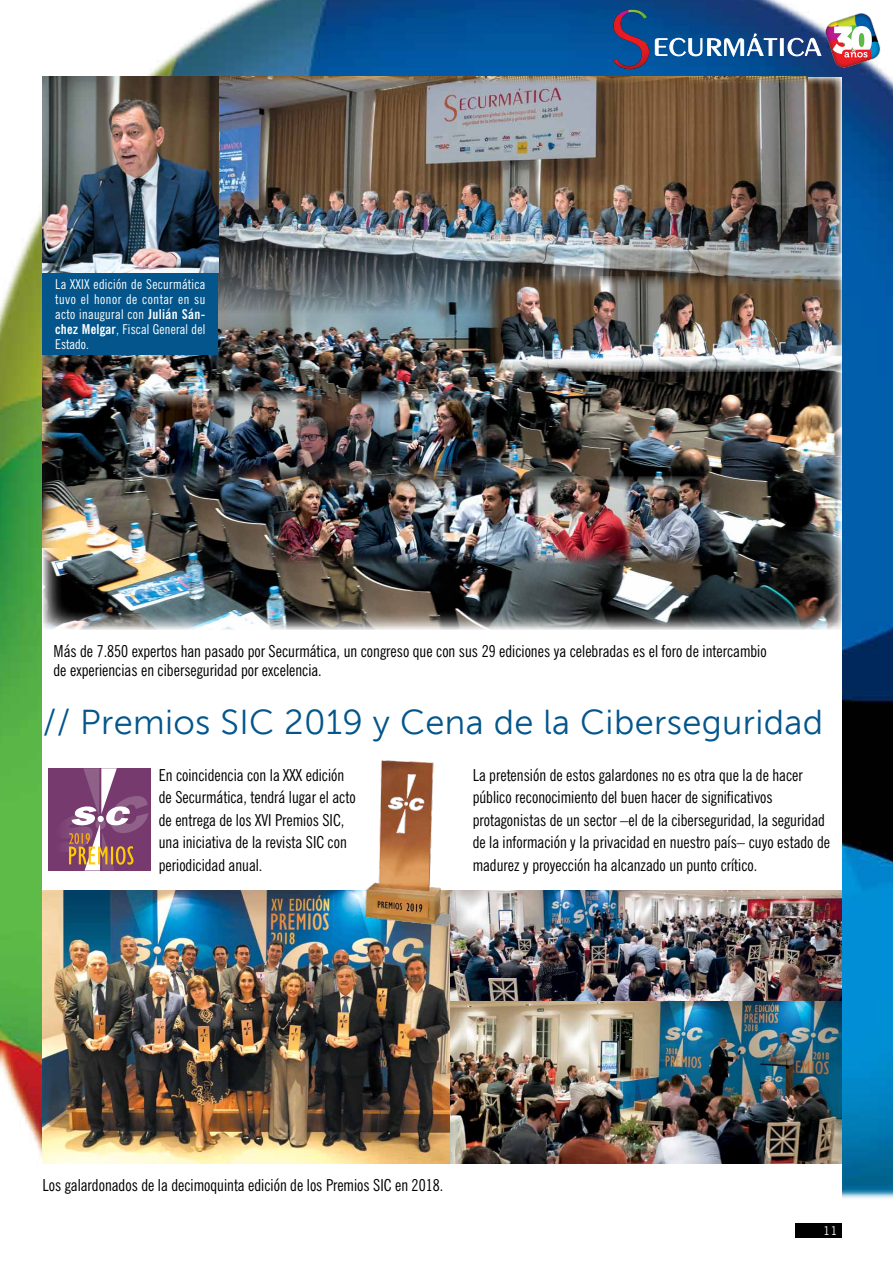
<style>
.page{position:relative;width:893px;height:1263px;background:#fff}
.page>*{position:absolute;margin:0;border:0;box-sizing:border-box;transform-origin:0 0}
.t1{font:34.5px "Museo Sans For Dell";letter-spacing:.01em;color:#03558b}
.t2{font:condensed 16.5px/22.5px "News Gothic BT";color:#000}
.t3{font:condensed 13.5px/15px "News Gothic BT";letter-spacing:.025em;color:#fff;text-align:justify}
.t4{font:12px "News Gothic BT";color:#fff}
.s1{font-weight:700}
</style>
<div class="page">
<img style="left:0;top:0;width:893px;height:1224px">
<svg style="left:655px;top:34px;width:166px;height:23px"></svg>
<img style="left:613px;top:10px;width:36px;height:59px">
<img style="left:823px;top:12px;width:59px;height:57px">
<svg style="left:833px;top:26px;width:39px;height:31px"></svg>
<div style="left:795px;top:1224px;width:47px;height:14px;background:#000"></div>
<div style="left:43px;top:77px;width:799px;height:1126px;background:#fff"></div>
<img style="left:43px;top:315px;width:799px;height:314px">
<img style="left:218px;top:77px;width:624px;height:238px">
<div style="left:43px;top:272px;width:175px;height:83px;background:#03558b"></div>
<img style="left:43px;top:77px;width:175px;height:195px">
<img style="left:43px;top:890px;width:407px;height:273px">
<img style="left:268px;top:476px;width:443px;height:87px">
<img style="left:490px;top:276px;width:352px;height:96px">
<img style="left:127px;top:391px;width:360px;height:89px">
<img style="left:357px;top:760px;width:93px;height:173px">
<div style="left:48px;top:768px;width:102px;height:102px;background:#763a6f"></div>
<svg style="left:64px;top:768px;width:84px;height:102px"></svg>
<img style="left:450px;top:890px;width:392px;height:111px">
<img style="left:450px;top:1001px;width:392px;height:162px">
<p class="t3" style="left:55px;top:276px;width:152px">La XXIX edición de Securmática tuvo el honor de contar en su acto inaugural con <span class="s1">Julián Sán&shy;chez Melgar</span>, Fiscal General del Estado.</p>
<p class="t2" style="left:54px;top:641px;width:715px;line-height:19.5px">Más de 7.850 expertos han pasado por Securmática, un congreso que con sus 29 ediciones ya celebradas es el foro de intercambio de experiencias en ciberseguridad por excelencia.</p>
<h1 class="t1" style="left:43px;top:703px;width:782px">// Premios SIC 2019 y Cena de la Ciberseguridad</h1>
<p class="t2" style="left:159px;top:763px;width:198px">En coincidencia con la XXX edición de Securmática, tendrá lugar el acto de entrega de los XVI Premios SIC, una iniciativa de la revista SIC con periodicidad anual.</p>
<p class="t2" style="left:473px;top:763px;width:359px">La pretensión de estos galardones no es otra que la de hacer público reconocimiento del buen hacer de significativos protagonistas de un sector –el de la ciberseguridad, la seguridad de la información y la privacidad en nuestro país– cuyo estado de madurez y proyección ha alcanzado un punto crítico.</p>
<p class="t2" style="left:43px;top:1173px;width:402px">Los galardonados de la decimoquinta edición de los Premios SIC en 2018.</p>
<p class="t4" style="left:823px;top:1224px;width:16px">11</p>
</div>
